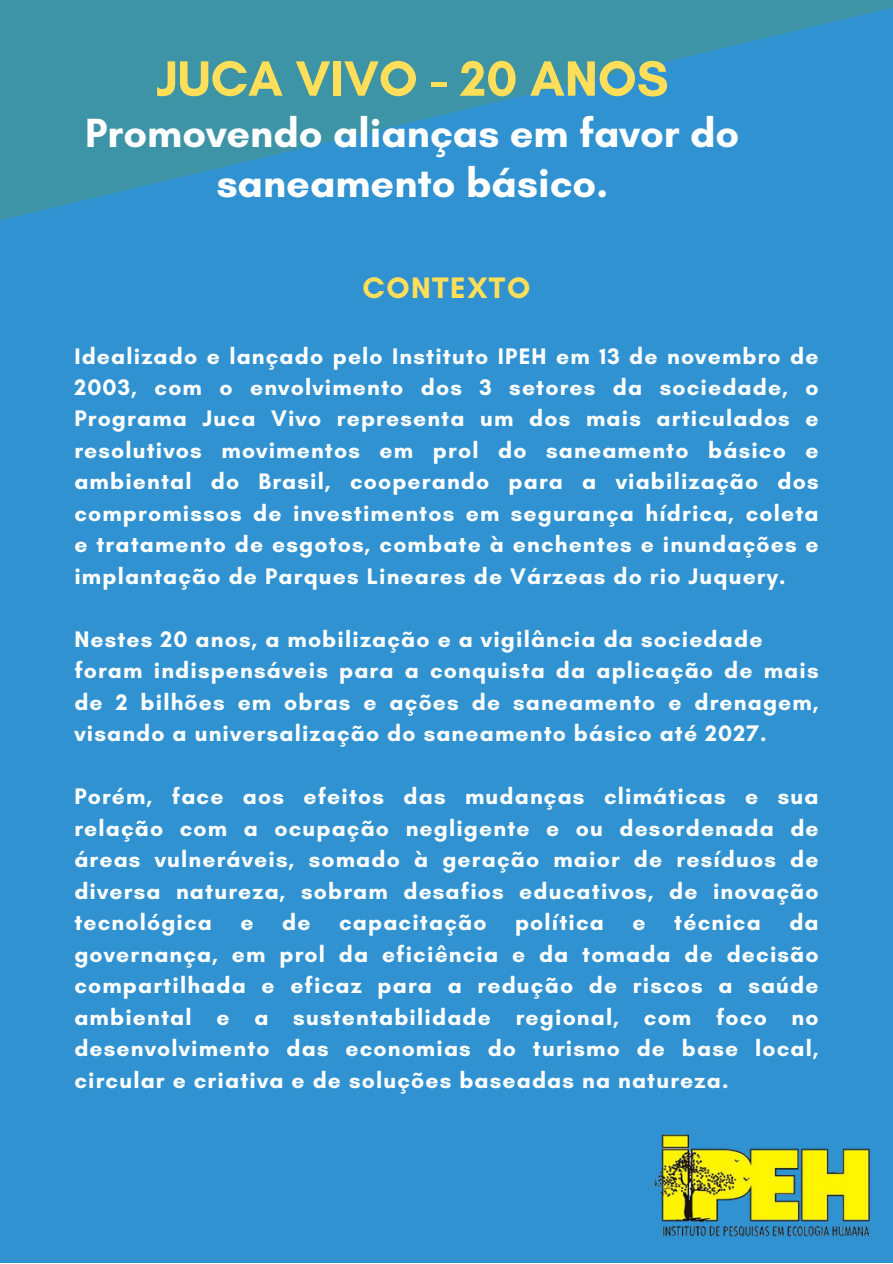
<style>
.page{position:relative;width:893px;height:1264px;background:#fff}
.page>*{position:absolute;margin:0;border:0;box-sizing:border-box;transform-origin:0 0}
.t1{font:700 50.55px "Glacial Indifference";color:#ffde59}
.t2{font:700 41.55px/49.5px "Glacial Indifference";color:#fff;text-align:center}
.t3{font:700 30.15px "Glacial Indifference";letter-spacing:.05em;color:#ffde59}
.t4{font:700 22.95px/31.5px "Glacial Indifference";letter-spacing:.05em;color:#fff;text-align:justify}
</style>
<div class="page">
<div style="left:0;top:0;width:892px;height:1262px;background:#3092d1"></div>
<svg style="left:0;top:0;width:892px;height:220px;fill:#3c94a6"></svg>
<img style="left:654px;top:1134px;width:216px;height:103px">
<p class="t1" style="left:156px;top:48px;width:514px">JUCA VIVO - 20 ANOS</p>
<p class="t2" style="left:85px;top:108px;width:655px">Promovendo alianças em favor do saneamento básico.</p>
<p class="t3" style="left:362px;top:270px;width:169px">CONTEXTO</p>
<p class="t4" style="left:74px;top:340px;width:745px">Idealizado e lançado pelo Instituto IPEH em 13 de novembro de 2003, com o envolvimento dos 3 setores da sociedade, o Programa Juca Vivo representa um dos mais articulados e resolutivos movimentos em prol do saneamento básico e ambiental do Brasil, cooperando para a viabilização dos compromissos de investimentos em segurança hídrica, coleta e tratamento de esgotos, combate à enchentes e inundações e implantação de Parques Lineares de Várzeas do rio Juquery.</p>
<p class="t4" style="left:74px;top:623px;width:689px">Nestes 20 anos, a mobilização e a vigilância da sociedade</p>
<p class="t4" style="left:74px;top:654px;width:745px">foram indispensáveis para a conquista da aplicação de mais de 2 bilhões em obras e ações de saneamento e drenagem, visando a universalização do saneamento básico até 2027.</p>
<p class="t4" style="left:74px;top:780px;width:745px">Porém, face aos efeitos das mudanças climáticas e sua relação com a ocupação negligente e ou desordenada de áreas vulneráveis, somado à geração maior de resíduos de diversa natureza, sobram desafios educativos, de inovação tecnológica e de capacitação política e técnica da governança, em prol da eficiência e da tomada de decisão compartilhada e eficaz para a redução de riscos a saúde ambiental e a sustentabilidade regional, com foco no desenvolvimento das economias do turismo de base local, circular e criativa e de soluções baseadas na natureza.</p>
</div>
